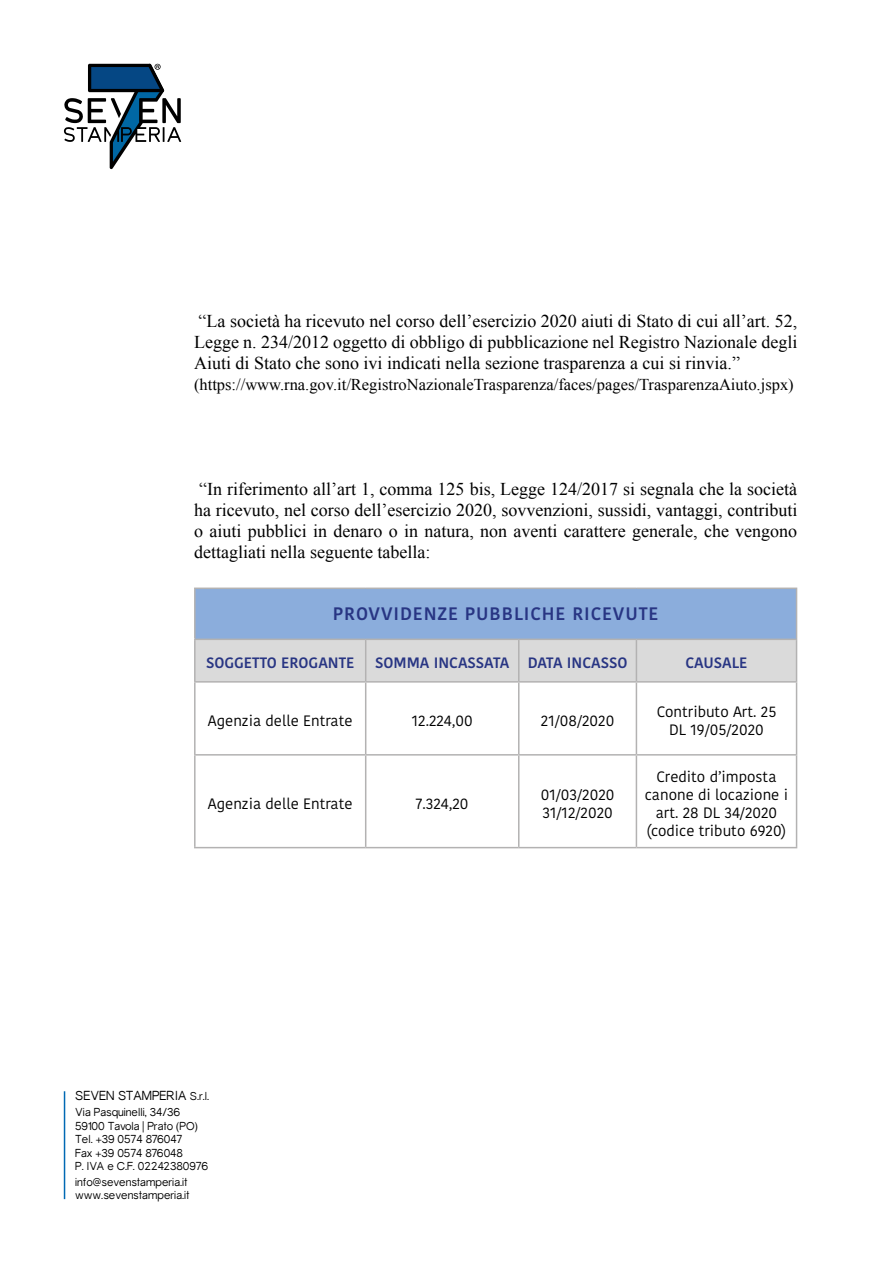
<style>
.page{position:relative;width:893px;height:1263px;background:#fff}
.page>*{position:absolute;margin:0;border:0;box-sizing:border-box;transform-origin:0 0}
.t1{font:18px/21px "Times New Roman";color:#000;text-align:justify}
.t2{font:600 18px "Kohinoor Bangla";letter-spacing:.05em;color:#283583}
.t3{font:16.5px "Times New Roman";color:#000}
.t4{font:15px/18px "Kohinoor Bangla";color:#000;text-align:center}
.t5{font:600 15px "Kohinoor Bangla";color:#283583}
.t6{font:12.75px "Gravity";color:#000}
.t7{font:11.25px/13.5px "Gravity";color:#000}
.s1{font-size:11.25px}
</style>
<div class="page">
<hr style="left:64px;top:1091px;width:1px;height:108px;background:#0069b4">
<div style="left:195px;top:588px;width:601px;height:51px;background:#8baddc"></div>
<div style="left:196px;top:640px;width:600px;height:41px;background:#dadada"></div>
<hr style="left:365px;top:640px;width:1px;height:41px;background:#b3b2b2">
<hr style="left:518px;top:640px;width:1px;height:41px;background:#b3b2b2">
<hr style="left:636px;top:640px;width:1px;height:41px;background:#b3b2b2">
<hr style="left:365px;top:683px;width:1px;height:71px;background:#b3b2b2">
<hr style="left:518px;top:683px;width:1px;height:71px;background:#b3b2b2">
<hr style="left:636px;top:683px;width:1px;height:71px;background:#b3b2b2">
<hr style="left:365px;top:755px;width:1px;height:92px;background:#b3b2b2">
<hr style="left:518px;top:755px;width:1px;height:92px;background:#b3b2b2">
<hr style="left:636px;top:755px;width:1px;height:92px;background:#b3b2b2">
<hr style="left:194px;top:587px;width:172px;height:2px;background:#b3b2b2">
<hr style="left:194px;top:589px;width:2px;height:50px;background:#b3b2b2">
<hr style="left:366px;top:587px;width:153px;height:2px;background:#b3b2b2">
<hr style="left:519px;top:587px;width:117px;height:2px;background:#b3b2b2">
<hr style="left:636px;top:587px;width:161px;height:2px;background:#b3b2b2">
<hr style="left:796px;top:589px;width:1px;height:50px;background:#b3b2b2">
<hr style="left:194px;top:639px;width:172px;height:1px;background:#b3b2b2">
<hr style="left:194px;top:640px;width:2px;height:41px;background:#b3b2b2">
<hr style="left:366px;top:639px;width:153px;height:1px;background:#b3b2b2">
<hr style="left:519px;top:639px;width:117px;height:1px;background:#b3b2b2">
<hr style="left:636px;top:639px;width:161px;height:1px;background:#b3b2b2">
<hr style="left:796px;top:640px;width:1px;height:41px;background:#b3b2b2">
<hr style="left:194px;top:681px;width:172px;height:2px;background:#b3b2b2">
<hr style="left:194px;top:683px;width:2px;height:71px;background:#b3b2b2">
<hr style="left:366px;top:681px;width:153px;height:2px;background:#b3b2b2">
<hr style="left:519px;top:681px;width:117px;height:2px;background:#b3b2b2">
<hr style="left:636px;top:681px;width:161px;height:2px;background:#b3b2b2">
<hr style="left:796px;top:683px;width:1px;height:71px;background:#b3b2b2">
<hr style="left:194px;top:754px;width:172px;height:1px;background:#b3b2b2">
<hr style="left:194px;top:755px;width:2px;height:92px;background:#b3b2b2">
<hr style="left:366px;top:754px;width:153px;height:1px;background:#b3b2b2">
<hr style="left:519px;top:754px;width:117px;height:1px;background:#b3b2b2">
<hr style="left:636px;top:754px;width:161px;height:1px;background:#b3b2b2">
<hr style="left:796px;top:755px;width:1px;height:92px;background:#b3b2b2">
<hr style="left:194px;top:847px;width:172px;height:1px;background:#b3b2b2">
<hr style="left:366px;top:847px;width:153px;height:1px;background:#b3b2b2">
<hr style="left:519px;top:847px;width:117px;height:1px;background:#b3b2b2">
<hr style="left:636px;top:847px;width:161px;height:1px;background:#b3b2b2">
<svg style="left:64px;top:64px;width:117px;height:105px"></svg>
<p class="t1" style="left:194px;top:310px;width:605px">“La società ha ricevuto nel corso dell’esercizio 2020 aiuti di Stato di cui all’art. 52, Legge n. 234/2012 oggetto di obbligo di pubblicazione nel Registro Nazionale degli Aiuti di Stato che sono ivi indicati nella sezione trasparenza a cui si rinvia.”</p>
<p class="t3" style="left:194px;top:374px;width:601px">(https://www.rna.gov.it/RegistroNazionaleTrasparenza/faces/pages/TrasparenzaAiuto.jspx)</p>
<p class="t1" style="left:194px;top:478px;width:605px">“In riferimento all’art 1, comma 125 bis, Legge 124/2017 si segnala che la società ha ricevuto, nel corso dell’esercizio 2020, sovvenzioni, sussidi, vantaggi, contributi o aiuti pubblici in denaro o in natura, non aventi carattere generale, che vengono dettagliati nella seguente tabella:</p>
<p class="t2" style="left:333px;top:599px;width:327px">PROVVIDENZE PUBBLICHE RICEVUTE</p>
<p class="t5" style="left:206px;top:651px;width:150px">SOGGETTO EROGANTE</p>
<p class="t5" style="left:375px;top:651px;width:254px">SOMMA INCASSATA DATA INCASSO</p>
<p class="t5" style="left:685px;top:651px;width:64px">CAUSALE</p>
<p class="t4" style="left:208px;top:712px;width:146px">Agenzia delle Entrate</p>
<p class="t4" style="left:412px;top:712px;width:62px">12.224,00</p>
<p class="t4" style="left:541px;top:712px;width:75px">21/08/2020</p>
<p class="t4" style="left:657px;top:703px;width:121px">Contributo Art. 25<br>DL 19/05/2020</p>
<p class="t4" style="left:208px;top:794px;width:146px">Agenzia delle Entrate</p>
<p class="t4" style="left:416px;top:794px;width:54px">7.324,20</p>
<p class="t4" style="left:541px;top:785px;width:75px;text-align:left">01/03/2020<br>31/12/2020</p>
<p class="t4" style="left:645px;top:767px;width:145px">Credito d’imposta canone di locazione i art. 28 DL 34/2020 (codice tributo 6920)</p>
<p class="t6" style="left:75px;top:1088px;width:136px">SEVEN STAMPERIA <span class="s1">S.r.l.</span></p>
<p class="t7" style="left:75px;top:1105px;width:134px">Via Pasquinelli, 34/36<br>59100 Tavola | Prato (PO)<br>Tel. +39 0574 876047<br>Fax +39 0574 876048<br>P. IVA e C.F. 02242380976</p>
<p class="t7" style="left:75px;top:1175px;width:116px">info@sevenstamperia.it www.sevenstamperia.it</p>
</div>
